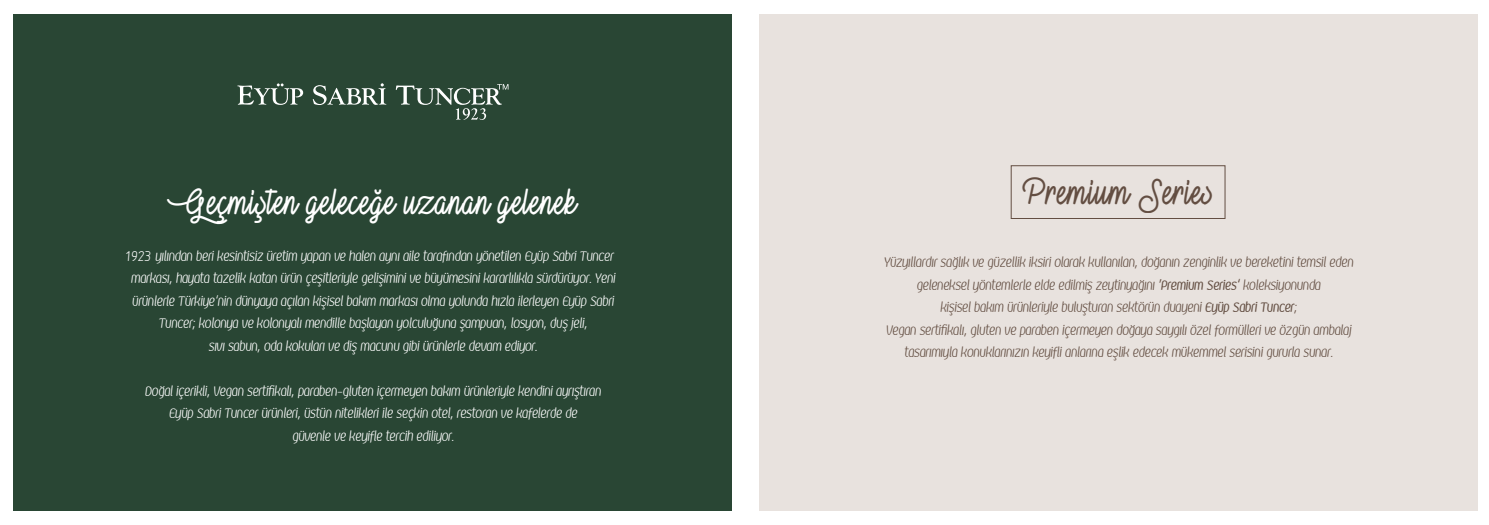
<style>
.page{position:relative;width:1489px;height:525px;background:#fff}
.page>*{position:absolute;margin:0;border:0;box-sizing:border-box;transform-origin:0 0}
.t1{font:35.75px "Vampire Kiss Demo";letter-spacing:.02em;color:#fff}
.t2{font:35.75px "Vampire Kiss Demo";letter-spacing:.02em;color:#634e42}
.t3{font:14.75px "Isonorm T Light";color:#fff}
.t4{font:italic 300 12.5px/22.5px "Kandira PERSONAL";color:#fff;text-align:center}
.t5{font:italic 300 12.5px/22.5px "Kandira PERSONAL";color:#634e42;text-align:center}
.s1{font-weight:400}
</style>
<div class="page">
<div style="left:14px;top:14px;width:718px;height:496px;background:#294634"></div>
<svg style="left:237px;top:83px;width:66px;height:22px"></svg>
<svg style="left:313px;top:83px;width:73px;height:22px"></svg>
<svg style="left:396px;top:84px;width:112px;height:36px"></svg>
<div style="left:759px;top:14px;width:718px;height:496px;background:#e8e2de"></div>
<div style="left:1010px;top:165px;width:215px;height:54px;border:1px solid #634e42"></div>
<h1 class="t1" style="left:167px;top:180px;width:411px">Geçmişten geleceğe uzanan gelenek</h1>
<p class="t4" style="left:155px;top:245px;width:460px">yılından beri kesintisiz üretim yapan ve halen aynı aile tarafından yönetilen Eyüp Sabri Tuncer</p>
<p class="t4" style="left:131px;top:267px;width:485px">markası, hayata tazelik katan ürün çeşitleriyle gelişimini ve büyümesini kararlılıkla sürdürüyor. Yeni</p>
<p class="t4" style="left:132px;top:290px;width:483px">ürünlerle Türkiye’nin dünyaya açılan kişisel bakım markası olma yolunda hızla ilerleyen Eyüp Sabri</p>
<p class="t4" style="left:158px;top:312px;width:430px">Tuncer; kolonya ve kolonyalı mendille başlayan yolculuğuna şampuan, losyon, duş jeli,</p>
<p class="t4" style="left:208px;top:335px;width:330px">sıvı sabun, oda kokuları ve diş macunu gibi ürünlerle devam ediyor.</p>
<p class="t4" style="left:145px;top:380px;width:457px">Doğal içerikli, Vegan sertifikalı, paraben-gluten içermeyen bakım ürünleriyle kendini ayrıştıran<br>Eyüp Sabri Tuncer ürünleri, üstün nitelikleri ile seçkin otel, restoran ve kafelerde de<br>güvenle ve keyifle tercih ediliyor.</p>
<p class="t3" style="left:124px;top:247px;width:29px">1923</p>
<h1 class="t2" style="left:1022px;top:171px;width:192px">Premium Series</h1>
<p class="t5" style="left:883px;top:252px;width:471px">Yüzyıllardır sağlık ve güzellik iksiri olarak kullanılan, doğanın zenginlik ve bereketini temsil eden geleneksel yöntemlerle elde edilmiş zeytinyağını <span class="s1">‘Premium Series’</span> koleksiyonunda<br>kişisel bakım ürünleriyle buluşturan sektörün duayeni <span class="s1">Eyüp Sabri Tuncer</span>;<br>Vegan sertifikalı, gluten ve paraben içermeyen doğaya saygılı özel formülleri ve özgün ambalaj tasarımıyla konuklarınızın keyifli anlarına eşlik edecek mükemmel serisini gururla sunar.</p>
</div>
